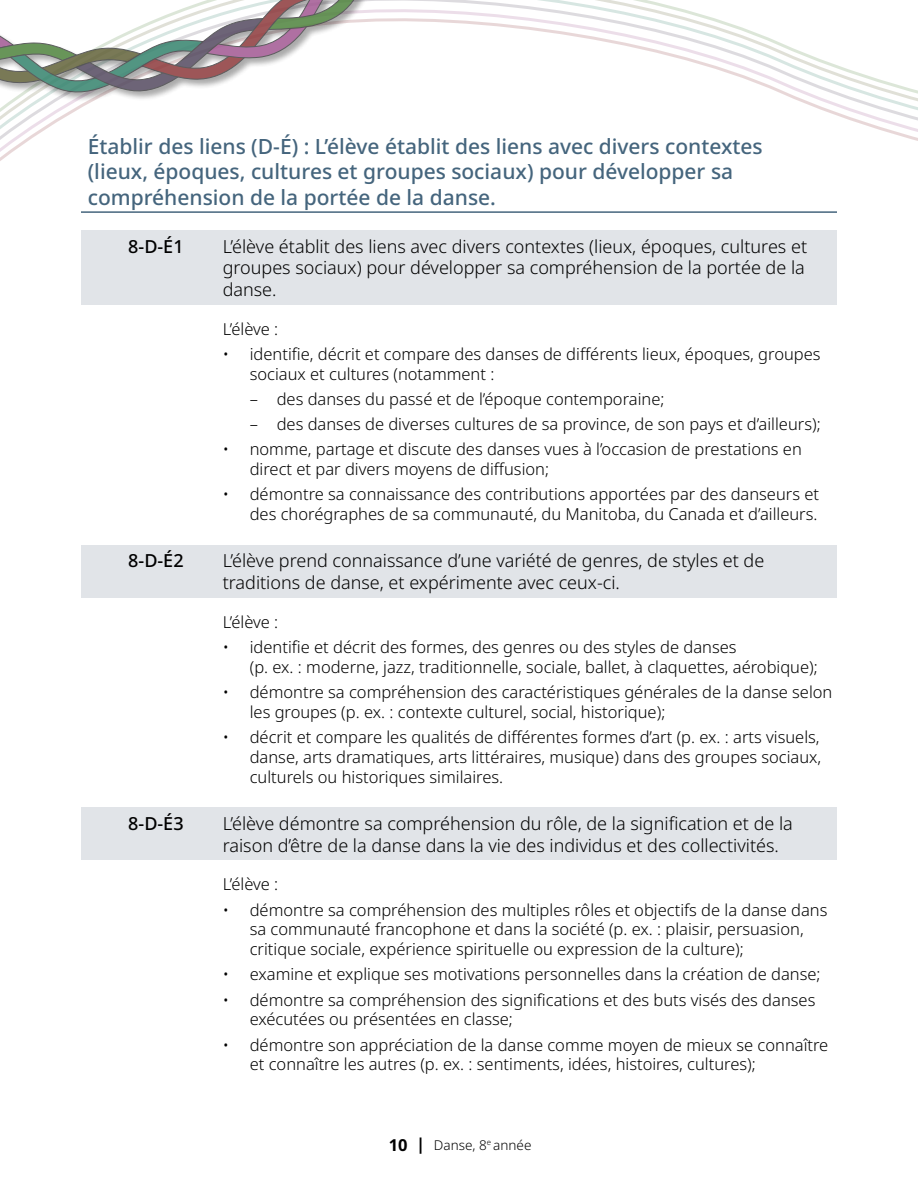
<style>
.page{position:relative;width:918px;height:1188px;background:#fff}
.page>*{position:absolute;margin:0;border:0;box-sizing:border-box;transform-origin:0 0}
.Header_Outcomes{font:500 21px/25.2px "Noto Sans";color:#45657d}
.GLO_arts{font:300 18px/21.6px "Noto Sans";color:#000}
.GLO_arts-2{font:500 18px "Noto Sans";color:#000}
.Bullet_Outcome_no_bullet{font:300 16.5px/19.8px "Noto Sans";color:#000}
.t1{font:300 13.5px "Noto Sans";color:#000}
.s1{font-weight:700;font-size:16.5px}
</style>
<div class="page">
<svg style="left:0;top:0;width:918px;height:161px"></svg>
<div style="left:0;top:0;width:515px;height:102px;background:#000;opacity:.4"></div>
<svg style="left:0;top:0;width:407px;height:96px"></svg>
<hr style="left:81px;top:211px;width:756px;height:2px;background:#45657d">
<div style="left:81px;top:230px;width:756px;height:74px;background:#e1e4e8"></div>
<div style="left:81px;top:545px;width:756px;height:53px;background:#e1e4e8"></div>
<div style="left:81px;top:808px;width:756px;height:52px;background:#e1e4e8"></div>
<h3 class="Header_Outcomes" style="left:88px;top:134px;width:677px">Établir des liens (D-É) : L’élève établit des liens avec divers contextes (lieux, époques, cultures et groupes sociaux) pour développer sa compréhension de la portée de la danse.</h3>
<h4 class="GLO_arts-2" style="left:128px;top:233px;width:57px">8-D-É1</h4>
<h4 class="GLO_arts" style="left:223px;top:236px;width:586px">L’élève établit des liens avec divers contextes (lieux, époques, cultures et groupes sociaux) pour développer sa compréhension de la portée de la danse.</h4>
<p class="Bullet_Outcome_no_bullet" style="left:223px;top:319px;width:57px">L’élève :</p>
<p class="Bullet_Outcome_no_bullet" style="left:250px;top:344px;width:572px;text-indent:-27px">• identifie, décrit et compare des danses de différents lieux, époques, groupes sociaux et cultures (notamment :</p>
<p class="Bullet_Outcome_no_bullet" style="left:250px;top:389px;width:416px">– des danses du passé et de l’époque contemporaine;</p>
<p class="Bullet_Outcome_no_bullet" style="left:250px;top:414px;width:572px">– des danses de diverses cultures de sa province, de son pays et d’ailleurs);</p>
<p class="Bullet_Outcome_no_bullet" style="left:250px;top:440px;width:554px;text-indent:-27px">• nomme, partage et discute des danses vues à l’occasion de prestations en direct et par divers moyens de diffusion;</p>
<p class="Bullet_Outcome_no_bullet" style="left:223px;top:485px;width:598px;text-align:right">• démontre sa connaissance des contributions apportées par des danseurs et des chorégraphes de sa communauté, du Manitoba, du Canada et d’ailleurs.</p>
<h4 class="GLO_arts-2" style="left:128px;top:548px;width:57px">8-D-É2</h4>
<h4 class="GLO_arts" style="left:223px;top:551px;width:543px">L’élève prend connaissance d’une variété de genres, de styles et de traditions de danse, et expérimente avec ceux-ci.</h4>
<p class="Bullet_Outcome_no_bullet" style="left:223px;top:612px;width:57px">L’élève :</p>
<p class="Bullet_Outcome_no_bullet" style="left:250px;top:638px;width:570px;text-indent:-27px">• identifie et décrit des formes, des genres ou des styles de danses<br>(p. ex. : moderne, jazz, traditionnelle, sociale, ballet, à claquettes, aérobique);</p>
<p class="Bullet_Outcome_no_bullet" style="left:250px;top:683px;width:584px;text-indent:-27px">• démontre sa compréhension des caractéristiques générales de la danse selon les groupes (p. ex. : contexte culturel, social, historique);</p>
<p class="Bullet_Outcome_no_bullet" style="left:250px;top:728px;width:573px;text-align:justify;text-indent:-27px">• décrit et compare les qualités de différentes formes d’art (p. ex. : arts visuels, danse, arts dramatiques, arts littéraires, musique) dans des groupes sociaux, culturels ou historiques similaires.</p>
<h4 class="GLO_arts-2" style="left:128px;top:811px;width:57px">8-D-É3</h4>
<h4 class="GLO_arts" style="left:223px;top:813px;width:572px">L’élève démontre sa compréhension du rôle, de la signification et de la raison d’être de la danse dans la vie des individus et des collectivités.</h4>
<p class="Bullet_Outcome_no_bullet" style="left:223px;top:875px;width:57px">L’élève :</p>
<p class="Bullet_Outcome_no_bullet" style="left:250px;top:900px;width:579px;text-indent:-27px">• démontre sa compréhension des multiples rôles et objectifs de la danse dans sa communauté francophone et dans la société (p. ex. : plaisir, persuasion, critique sociale, expérience spirituelle ou expression de la culture);</p>
<p class="Bullet_Outcome_no_bullet" style="left:223px;top:965px;width:599px">• examine et explique ses motivations personnelles dans la création de danse;</p>
<p class="Bullet_Outcome_no_bullet" style="left:250px;top:990px;width:567px;text-indent:-27px">• démontre sa compréhension des significations et des buts visés des danses exécutées ou présentées en classe;</p>
<p class="Bullet_Outcome_no_bullet" style="left:250px;top:1035px;width:580px;text-indent:-27px">• démontre son appréciation de la danse comme moyen de mieux se connaître et connaître les autres (p. ex. : sentiments, idées, histoires, cultures);</p>
<p class="t1" style="left:389px;top:1135px;width:144px"><span class="s1">10 |</span> Danse, 8<sup>e</sup> année</p>
</div>
